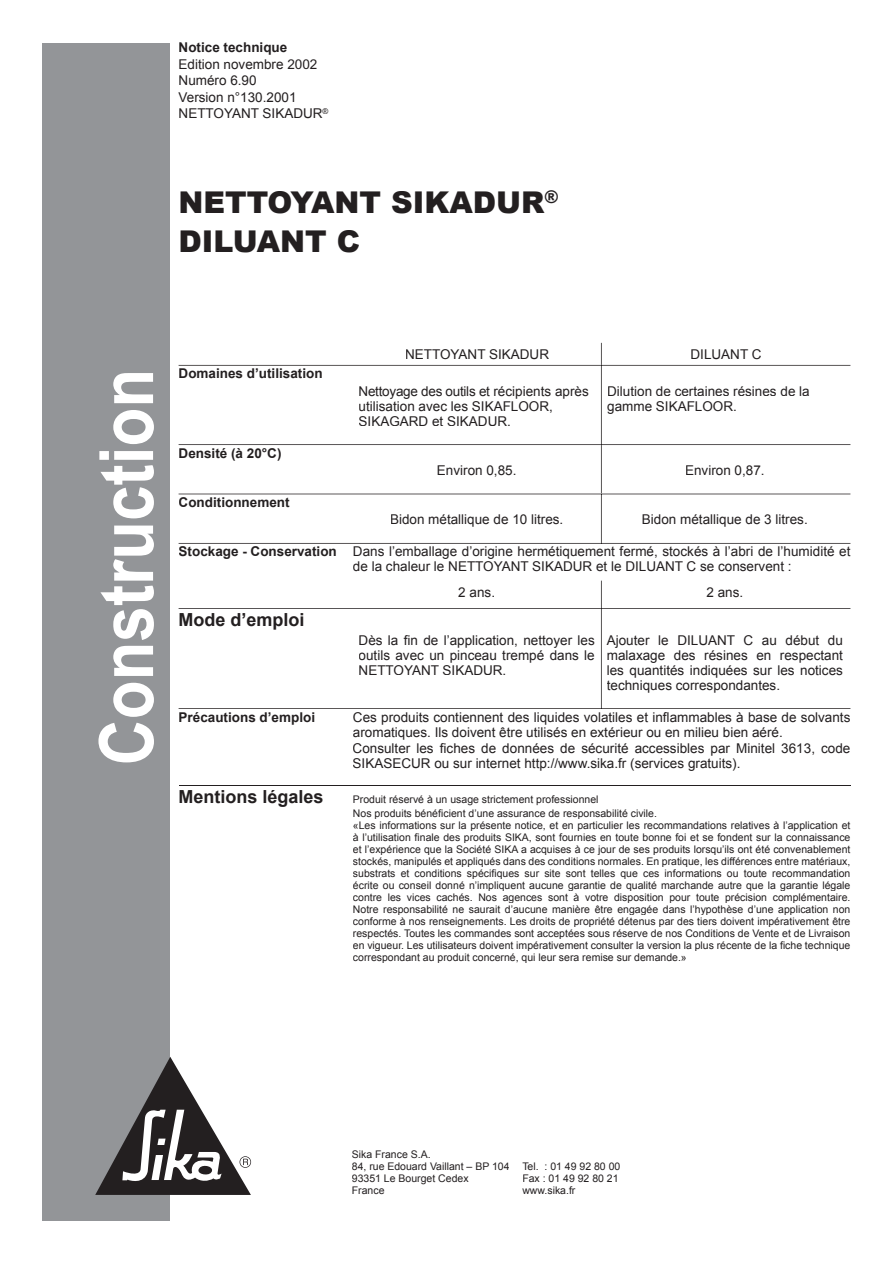
<style>
.page{position:relative;width:893px;height:1263px;background:#fff}
.page>*{position:absolute;margin:0;border:0;box-sizing:border-box;transform-origin:0 0}
.t1{font:700 75px "Arial";color:#fff;scale:.85 1}
.t2{font:900 30px/39px "Arial";color:#231f20}
.t3{font:700 18px "Arial";color:#231f20}
.t4{font:13.5px/15px "Arial";color:#231f20}
.t5{font:700 13.5px "Arial";color:#231f20}
.t6{font:10.5px/12px "Arial";color:#231f20}
.s1{font-weight:700}
</style>
<div class="page">
<div style="left:43px;top:43px;width:127px;height:1177px;background:#939598"></div>
<svg style="left:95px;top:1057px;width:156px;height:138px"></svg>
<hr style="left:602px;top:365px;width:248px;height:1px;background:#231f20">
<hr style="left:179px;top:365px;width:422px;height:1px;background:#231f20">
<hr style="left:602px;top:444px;width:248px;height:1px;background:#231f20">
<hr style="left:179px;top:444px;width:422px;height:1px;background:#231f20">
<hr style="left:602px;top:494px;width:248px;height:1px;background:#231f20">
<hr style="left:179px;top:494px;width:422px;height:1px;background:#231f20">
<hr style="left:602px;top:608px;width:248px;height:1px;background:#231f20">
<hr style="left:179px;top:608px;width:422px;height:1px;background:#231f20">
<hr style="left:179px;top:785px;width:671px;height:1px;background:#231f20">
<hr style="left:601px;top:366px;width:1px;height:78px;background:#231f20">
<hr style="left:601px;top:445px;width:1px;height:49px;background:#231f20">
<hr style="left:601px;top:494px;width:1px;height:49px;background:#231f20">
<svg style="left:601px;top:343px;width:1px;height:23px"></svg>
<svg style="left:179px;top:543px;width:671px;height:1px"></svg>
<hr style="left:601px;top:609px;width:1px;height:99px;background:#231f20">
<svg style="left:601px;top:581px;width:1px;height:28px"></svg>
<svg style="left:179px;top:708px;width:671px;height:1px"></svg>
<p class="t5" style="left:179px;top:40px;width:110px">Notice technique</p>
<p class="t4" style="left:179px;top:56px;width:151px;line-height:16.5px">Edition novembre 2002<br>Numéro 6.90<br>Version n°130.2001<br>NETTOYANT SIKADUR<sup>®</sup></p>
<h2 class="t2" style="left:179px;top:183px;width:381px">NETTOYANT SIKADUR<sup>®<br></sup>DILUANT C</h2>
<h1 class="t1" style="left:85px;top:765px;width:468px;rotate:-90deg">Construction</h1>
<p class="t5" style="left:179px;top:366px;width:146px">Domaines d’utilisation</p>
<p class="t5" style="left:179px;top:445px;width:104px">Densité (à 20°C)</p>
<p class="t5" style="left:179px;top:495px;width:112px">Conditionnement</p>
<p class="t4" style="left:405px;top:347px;width:146px">NETTOYANT SIKADUR</p>
<p class="t4" style="left:690px;top:347px;width:73px">DILUANT C</p>
<p class="t4" style="left:359px;top:383px;width:232px">Nettoyage des outils et récipients après utilisation avec les SIKAFLOOR,<br>SIKAGARD et SIKADUR.</p>
<p class="t4" style="left:607px;top:383px;width:204px">Dilution de certaines résines de la gamme SIKAFLOOR.</p>
<p class="t4" style="left:437px;top:463px;width:81px">Environ 0,85.</p>
<p class="t4" style="left:685px;top:463px;width:81px">Environ 0,87.</p>
<p class="t4" style="left:390px;top:512px;width:175px">Bidon métallique de 10 litres.</p>
<p class="t4" style="left:642px;top:512px;width:167px">Bidon métallique de 3 litres.</p>
<p class="t4" style="left:353px;top:544px;width:499px;text-indent:-174px"><span class="s1">Stockage - Conservation</span> Dans l’emballage d’origine hermétiquement fermé, stockés à l’abri de l’humidité et de la chaleur le NETTOYANT SIKADUR et le DILUANT C se conservent :</p>
<p class="t4" style="left:458px;top:585px;width:38px">2 ans.</p>
<p class="t4" style="left:706px;top:585px;width:38px">2 ans.</p>
<h3 class="t3" style="left:179px;top:609px;width:128px">Mode d’emploi</h3>
<p class="t4" style="left:359px;top:632px;width:238px;text-align:justify">Dès la fin de l’application, nettoyer les outils avec un pinceau trempé dans le NETTOYANT SIKADUR.</p>
<p class="t4" style="left:607px;top:632px;width:238px;text-align:justify">Ajouter le DILUANT C au début du malaxage des résines en respectant les quantités indiquées sur les notices techniques correspondantes.</p>
<p class="t5" style="left:179px;top:709px;width:138px">Précautions d’emploi</p>
<p class="t4" style="left:353px;top:709px;width:499px">Ces produits contiennent des liquides volatiles et inflammables à base de solvants aromatiques. Ils doivent être utilisés en extérieur ou en milieu bien aéré.</p>
<p class="t4" style="left:353px;top:741px;width:499px">Consulter les fiches de données de sécurité accessibles par Minitel 3613, code<br>SIKASECUR ou sur internet http://www.sika.fr (services gratuits).</p>
<h3 class="t3" style="left:179px;top:787px;width:147px">Mentions légales</h3>
<p class="t6" style="left:353px;top:793px;width:306px;line-height:13.5px">Produit réservé à un usage strictement professionnel<br>Nos produits bénéficient d’une assurance de responsabilité civile.</p>
<p class="t6" style="left:353px;top:819px;width:499px;text-align:justify">«Les informations sur la présente notice, et en particulier les recommandations relatives à l’application et à l’utilisation finale des produits SIKA, sont fournies en toute bonne foi et se fondent sur la connaissance et l’expérience que la Société SIKA a acquises à ce jour de ses produits lorsqu’ils ont été convenablement stockés, manipulés et appliqués dans des conditions normales. En pratique, les différences entre matériaux, substrats et conditions spécifiques sur site sont telles que ces informations ou toute recommandation écrite ou conseil donné n’impliquent aucune garantie de qualité marchande autre que la garantie légale contre les vices cachés. Nos agences sont à votre disposition pour toute précision complémentaire.<br>Notre responsabilité ne saurait d’aucune manière être engagée dans l’hypothèse d’une application non conforme à nos renseignements. Les droits de propriété détenus par des tiers doivent impérativement être respectés. Toutes les commandes sont acceptées sous réserve de nos Conditions de Vente et de Livraison en vigueur. Les utilisateurs doivent impérativement consulter la version la plus récente de la fiche technique correspondant au produit concerné, qui leur sera remise sur demande.»</p>
<p class="t6" style="left:352px;top:1148px;width:159px">Sika France S.A.<br>84, rue Edouard Vaillant – BP 104<br>93351 Le Bourget Cedex<br>France</p>
<p class="t6" style="left:522px;top:1160px;width:100px">Tel. : 01 49 92 80 00<br>Fax : 01 49 92 80 21 www.sika.fr</p>
</div>
